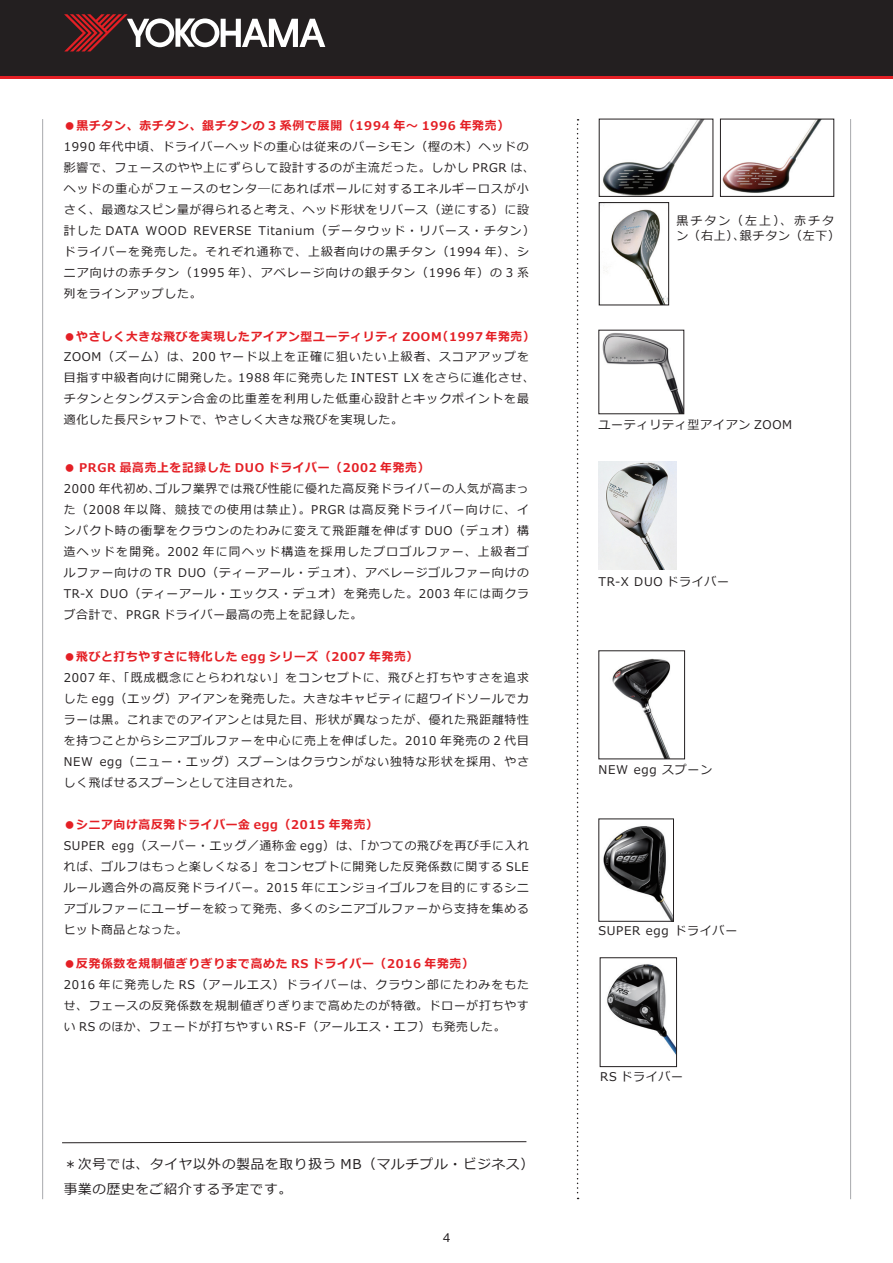
<style>
.page{position:relative;width:893px;height:1263px;background:#fff}
.page>*{position:absolute;margin:0;border:0;box-sizing:border-box;transform-origin:0 0}
.t1{font:13.5px/24.8px "Meiryo";letter-spacing:.065em;color:#231f20}
.t2{font:12px/21px "Meiryo";letter-spacing:.07em;color:#231f20}
.t3{font:700 12px "Meiryo";letter-spacing:.06em;color:#e41f25}
.t4{font:12px/21px "Meiryo";letter-spacing:.09em;color:#231f20}
.t5{font:12px "Meiryo";letter-spacing:.105em;color:#231f20}
.t6{font:12px "Meiryo";letter-spacing:.115em;color:#231f20}
.t7{font:12px "Meiryo";letter-spacing:.1em;color:#231f20}
.t8{font:12px/15px "Meiryo";letter-spacing:.17em;color:#231f20}
.t9{font:500 12px "Gothic BBB Pro";color:#231f20}
</style>
<div class="page">
<div style="left:0;top:0;width:893px;height:77px;background:#231f20"></div>
<svg style="left:64px;top:14px;width:262px;height:38px"></svg>
<hr style="left:0;top:77px;width:893px;height:2px;background:#e41f25">
<hr style="left:42px;top:119px;width:1px;height:1080px;background:#a8a9ad">
<hr style="left:850px;top:119px;width:1px;height:1080px;background:#a8a9ad">
<svg style="left:577px;top:119px;width:2px;height:1080px"></svg>
<svg style="left:62px;top:1141px;width:465px;height:2px"></svg>
<img style="left:603px;top:121px;width:101px;height:74px">
<div style="left:599px;top:119px;width:114px;height:78px;border:1px solid #231f20"></div>
<img style="left:722px;top:121px;width:99px;height:72px">
<div style="left:720px;top:119px;width:114px;height:78px;border:1px solid #231f20"></div>
<img style="left:603px;top:205px;width:64px;height:98px">
<div style="left:599px;top:202px;width:70px;height:103px;border:1px solid #231f20"></div>
<img style="left:602px;top:333px;width:80px;height:79px">
<img style="left:598px;top:461px;width:78px;height:109px">
<img style="left:612px;top:658px;width:59px;height:99px">
<div style="left:598px;top:650px;width:87px;height:109px;border:1px solid #231f20"></div>
<img style="left:603px;top:826px;width:69px;height:94px">
<div style="left:598px;top:818px;width:76px;height:104px;border:1px solid #231f20"></div>
<img style="left:607px;top:964px;width:68px;height:89px">
<div style="left:600px;top:957px;width:77px;height:110px;border:1px solid #231f20"></div>
<p class="t3" style="left:64px;top:119px;width:447px">●黒チタン、赤チタン、銀チタンの 3 系例で展開（1994 年～ 1996 年発売(</p>
<p class="t2" style="left:64px;top:136px;width:467px">1990 年代中頃、ドライバーヘッドの重心は従来のパーシモン（樫の木）ヘッドの</p>
<p class="t2" style="left:64px;top:157px;width:472px">影響で、フェースのやや上にずらして設計するのが主流だった。しかし PRGR は、</p>
<p class="t4" style="left:64px;top:178px;width:467px">ヘッドの重心がフェースのセンタ―にあればボールに対するエネルギーロスが小</p>
<p class="t2" style="left:64px;top:199px;width:467px">さく、最適なスピン量が得られると考え、ヘッド形状をリバース（逆にする）に設</p>
<p class="t7" style="left:258px;top:224px;width:278px">Titanium（データウッド・リバース・チタン(</p>
<p class="t2" style="left:64px;top:220px;width:467px">計した DATA<br>ドライバーを発売した。それぞれ通称で、上級者向けの黒チタン（1994 年）、シニア向けの赤チタン（1995 年）、アベレージ向けの銀チタン（1996 年）の 3 系列をラインアップした。</p>
<p class="t8" style="left:740px;top:213px;width:102px;text-indent:-64px">黒チタン（左上）、赤チタ銀チタン（左下(</p>
<p class="t2" style="left:146px;top:220px;width:43px">WOOD</p>
<p class="t2" style="left:193px;top:220px;width:60px">REVERSE</p>
<p class="t2" style="left:676px;top:225px;width:70px">ン（右上）、</p>
<p class="t3" style="left:436px;top:329px;width:100px">（1997 年発売(</p>
<p class="t3" style="left:64px;top:329px;width:379px">●やさしく大きな飛びを実現したアイアン型ユーティリティ ZOOM</p>
<p class="t4" style="left:404px;top:347px;width:133px;text-indent:-340px">ZOOM（ズーム）は、200 ヤード以上を正確に狙いたい上級者、スコアアップを<br>LX をさらに進化させ、</p>
<p class="t2" style="left:64px;top:368px;width:467px">目指す中級者向けに開発した。1988 年に発売した INTEST<br>チタンとタングステン合金の比重差を利用した低重心設計とキックポイントを最適化した長尺シャフトで、やさしく大きな飛びを実現した。</p>
<p class="t3" style="left:64px;top:461px;width:367px">● PRGR 最高売上を記録した DUO ドライバー（2002 年発売(</p>
<p class="t2" style="left:156px;top:478px;width:375px">ゴルフ業界では飛び性能に優れた高反発ドライバーの人気が高まっ</p>
<p class="t2" style="left:64px;top:478px;width:98px">2000 年代初め、</p>
<p class="t5" style="left:64px;top:503px;width:467px">た（2008 年以降、競技での使用は禁止）。PRGR は高反発ドライバー向けに、イ</p>
<p class="t4" style="left:64px;top:520px;width:467px">ンパクト時の衝撃をクラウンのたわみに変えて飛距離を伸ばす DUO（デュオ）構</p>
<p class="t6" style="left:64px;top:545px;width:467px">造ヘッドを開発。2002 年に同ヘッド構造を採用したプロゴルファー、上級者ゴ</p>
<p class="t2" style="left:178px;top:562px;width:352px">DUO（ティーアール・デュオ）、アベレージゴルファー向けの</p>
<p class="t2" style="left:100px;top:562px;width:430px;text-indent:-36px">ルファー向けの TR<br>DUO（ティーアール・エックス・デュオ）を発売した。2003 年には両クラ</p>
<p class="t2" style="left:64px;top:583px;width:300px">TR X-<br>ブ合計で、PRGR ドライバー最高の売上を記録した。</p>
<p class="t3" style="left:64px;top:650px;width:356px">●飛びと打ちやすさに特化した egg シリーズ（2007 年発売(</p>
<p class="t2" style="left:64px;top:667px;width:467px;text-align:right">2007 年、「既成概念にとらわれない」をコンセプトに、飛びと打ちやすさを追求した egg（エッグ）アイアンを発売した。大きなキャビティに超ワイドソールでカラーは黒。これまでのアイアンとは見た目、形状が異なったが、優れた飛距離特性を持つことからシニアゴルファーを中心に売上を伸ばした。2010 年発売の 2 代目egg（ニュー・エッグ）スプーンはクラウンがない独特な形状を採用、やさ</p>
<p class="t2" style="left:64px;top:751px;width:238px">NEW<br>しく飛ばせるスプーンとして注目された。</p>
<p class="t3" style="left:64px;top:818px;width:316px">●シニア向け高反発ドライバー金 egg（2015 年発売(</p>
<p class="t2" style="left:112px;top:836px;width:419px">egg（スーパー・エッグ／通称金 egg）は、「かつての飛びを再び手に入れ</p>
<p class="t2" style="left:64px;top:836px;width:467px">SUPER<br>れば、ゴルフはもっと楽しくなる」をコンセプトに開発した反発係数に関する SLEルール適合外の高反発ドライバー。2015 年にエンジョイゴルフを目的にするシニアゴルファーにユーザーを絞って発売、多くのシニアゴルファーから支持を集めるヒット商品となった。</p>
<p class="t3" style="left:64px;top:957px;width:411px">●反発係数を規制値ぎりぎりまで高めた RS ドライバー（2016 年発売(</p>
<p class="t2" style="left:64px;top:974px;width:467px;text-align:justify">2016 年に発売した RS（アールエス）ドライバーは、クラウン部にたわみをもたせ、フェースの反発係数を規制値ぎりぎりまで高めたのが特徴。ドローが打ちやすい RS のほか、フェードが打ちやすい RS F- （アールエス・エフ）も発売した。</p>
<p class="t1" style="left:64px;top:1152px;width:472px">＊次号では、タイヤ以外の製品を取り扱う MB（マルチプル・ビジネス(事業の歴史をご紹介する予定です。</p>
<p class="t9" style="left:443px;top:1227px;width:9px">4</p>
<p class="t2" style="left:598px;top:414px;width:195px">ユーティリティ型アイアン ZOOM</p>
<p class="t2" style="left:634px;top:571px;width:96px">DUO ドライバー</p>
<p class="t2" style="left:598px;top:571px;width:32px">TR X-</p>
<p class="t2" style="left:662px;top:759px;width:52px">スプーン</p>
<p class="t2" style="left:598px;top:759px;width:31px">NEW</p>
<p class="t2" style="left:634px;top:759px;width:24px">egg</p>
<p class="t2" style="left:598px;top:921px;width:44px">SUPER</p>
<p class="t2" style="left:646px;top:921px;width:24px">egg</p>
<p class="t2" style="left:674px;top:921px;width:64px">ドライバー</p>
<p class="t2" style="left:600px;top:1066px;width:85px">RS ドライバー</p>
</div>
